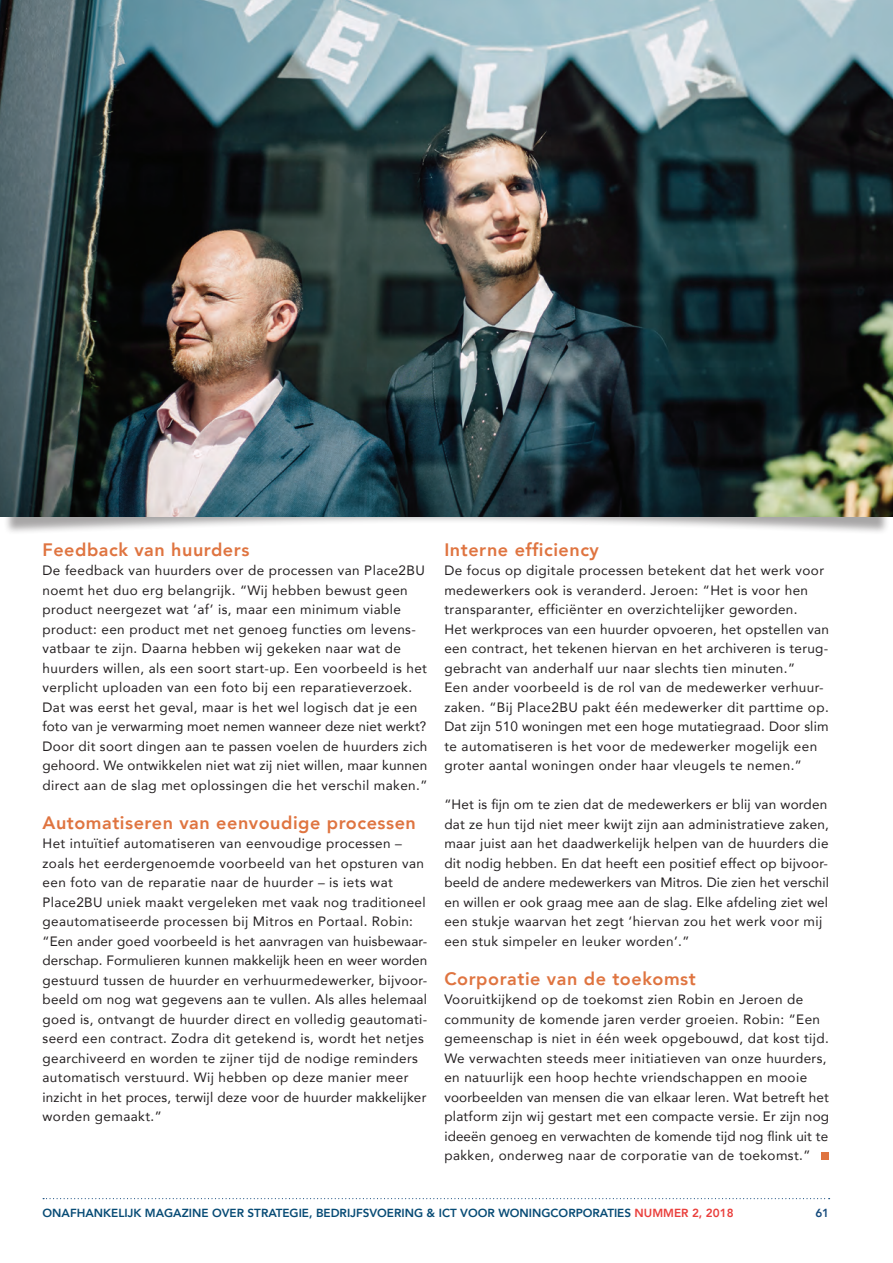
<style>
.page{position:relative;width:893px;height:1263px;background:#fff}
.page>*{position:absolute;margin:0;border:0;box-sizing:border-box;transform-origin:0 0}
.t1{font:800 18px "Avenir";letter-spacing:.03em;color:#df7440}
.t2{font:13.5px/19.5px "Avenir";letter-spacing:.03em;color:#231f20}
.t3{font:13.5px "Avenir";letter-spacing:.01em;color:#231f20}
.t4{font:13.5px "Avenir";letter-spacing:.005em;color:#231f20}
.t5{font:800 11.7px "Avenir";color:#074b75}
.t6{font:800 11.7px "Avenir";color:#144a7c}
.s1{color:#ea3f3c}
</style>
<div class="page">
<svg style="left:43px;top:1198px;width:787px;height:1px"></svg>
<div style="left:3px;top:472px;width:887px;height:64px;background:#231f20;opacity:.4"></div>
<div style="left:821px;top:1152px;width:8px;height:8px;background:#df7440"></div>
<img style="left:0;top:0;width:893px;height:517px">
<p class="t1" style="left:43px;top:535px;width:208px">Feedback van huurders</p>
<p class="t2" style="left:43px;top:560px;width:386px">De feedback van huurders over de processen van Place2BU noemt het duo erg belangrijk. “Wij hebben bewust geen product neergezet wat ‘af’ is, maar een minimum viable product: een product met net genoeg functies om levens&shy;vatbaar te zijn. Daarna hebben wij gekeken naar wat de huurders willen, als een soort start-up. Een voorbeeld is het</p>
<p class="t2" style="left:43px;top:677px;width:385px">verplicht uploaden van een foto bij een reparatieverzoek.<br>Dat was eerst het geval, maar is het wel logisch dat je een foto van je verwarming moet nemen wanneer deze niet werkt?</p>
<p class="t2" style="left:43px;top:736px;width:386px">Door dit soort dingen aan te passen voelen de huurders zich</p>
<p class="t3" style="left:43px;top:754px;width:386px">gehoord. We ontwikkelen niet wat zij niet willen, maar kunnen</p>
<p class="t2" style="left:43px;top:775px;width:386px">direct aan de slag met oplossingen die het verschil maken.”</p>
<p class="t1" style="left:43px;top:808px;width:375px">Automatiseren van eenvoudige processen</p>
<p class="t2" style="left:43px;top:833px;width:383px">Het intuïtief automatiseren van eenvoudige processen – zoals het eerdergenoemde voorbeeld van het opsturen van een foto van de reparatie naar de huurder – is iets wat</p>
<p class="t2" style="left:43px;top:892px;width:385px">Place2BU uniek maakt vergeleken met vaak nog traditioneel</p>
<p class="t2" style="left:43px;top:911px;width:386px">geautomatiseerde processen bij Mitros en Portaal. Robin: “Een ander goed voorbeeld is het aanvragen van huisbewaar-</p>
<p class="t3" style="left:43px;top:949px;width:386px">derschap. Formulieren kunnen makkelijk heen en weer worden</p>
<p class="t2" style="left:43px;top:970px;width:386px">gestuurd tussen de huurder en verhuurmedewerker, bijvoor-</p>
<p class="t2" style="left:43px;top:989px;width:386px">beeld om nog wat gegevens aan te vullen. Als alles helemaal</p>
<p class="t2" style="left:43px;top:1009px;width:386px">goed is, ontvangt de huurder direct en volledig geautomati-</p>
<p class="t2" style="left:43px;top:1028px;width:385px">seerd een contract. Zodra dit getekend is, wordt het netjes gearchiveerd en worden te zijner tijd de nodige reminders automatisch verstuurd. Wij hebben op deze manier meer inzicht in het proces, terwijl deze voor de huurder makkelijker</p>
<p class="t2" style="left:43px;top:1106px;width:121px">worden gemaakt.”</p>
<p class="t1" style="left:444px;top:535px;width:156px">Interne efficiency</p>
<p class="t2" style="left:444px;top:560px;width:381px">De focus op digitale processen betekent dat het werk voor medewerkers ook is veranderd. Jeroen: “Het is voor hen transparanter, efficiënter en overzichtelijker geworden.</p>
<p class="t2" style="left:444px;top:619px;width:386px">Het werkproces van een huurder opvoeren, het opstellen van</p>
<p class="t2" style="left:444px;top:638px;width:385px">een contract, het tekenen hiervan en het archiveren is terug-</p>
<p class="t2" style="left:444px;top:658px;width:352px">gebracht van anderhalf uur naar slechts tien minuten.”</p>
<p class="t2" style="left:444px;top:677px;width:386px">Een ander voorbeeld is de rol van de medewerker verhuur&shy;zaken. “Bij Place2BU pakt één medewerker dit parttime op.<br>Dat zijn 510 woningen met een hoge mutatiegraad. Door slim</p>
<p class="t2" style="left:444px;top:736px;width:374px">te automatiseren is het voor de medewerker mogelijk een groter aantal woningen onder haar vleugels te nemen.”</p>
<p class="t2" style="left:444px;top:794px;width:384px">“Het is fijn om te zien dat de medewerkers er blij van worden</p>
<p class="t2" style="left:444px;top:814px;width:386px">dat ze hun tijd niet meer kwijt zijn aan administratieve zaken,</p>
<p class="t2" style="left:444px;top:833px;width:386px">maar juist aan het daadwerkelijk helpen van de huurders die</p>
<p class="t2" style="left:444px;top:853px;width:385px">dit nodig hebben. En dat heeft een positief effect op bijvoor-</p>
<p class="t4" style="left:444px;top:871px;width:386px">beeld de andere medewerkers van Mitros. Die zien het verschil</p>
<p class="t3" style="left:444px;top:891px;width:385px">en willen er ook graag mee aan de slag. Elke afdeling ziet wel</p>
<p class="t2" style="left:444px;top:911px;width:380px">een stukje waarvan het zegt ‘hiervan zou het werk voor mij een stuk simpeler en leuker worden’.”</p>
<p class="t1" style="left:444px;top:964px;width:253px">Corporatie van de toekomst</p>
<p class="t2" style="left:444px;top:989px;width:386px">Vooruitkijkend op de toekomst zien Robin en Jeroen de community de komende jaren verder groeien. Robin: “Een gemeenschap is niet in één week opgebouwd, dat kost tijd.<br>We verwachten steeds meer initiatieven van onze huurders, en natuurlijk een hoop hechte vriendschappen en mooie voorbeelden van mensen die van elkaar leren. Wat betreft het</p>
<p class="t2" style="left:444px;top:1106px;width:386px">platform zijn wij gestart met een compacte versie. Er zijn nog</p>
<p class="t4" style="left:444px;top:1125px;width:385px">ideeën genoeg en verwachten de komende tijd nog flink uit te</p>
<p class="t2" style="left:444px;top:1145px;width:368px">pakken, onderweg naar de corporatie van de toekomst.”</p>
<p class="t5" style="left:43px;top:1204px;width:693px">ONAFHANKELIJK MAGAZINE OVER STRATEGIE, BEDRIJFSVOERING &amp; ICT VOOR WONINGCORPORATIES <span class="s1">NUMMER 2, 2018</span></p>
<p class="t6" style="left:815px;top:1204px;width:15px">61</p>
</div>
